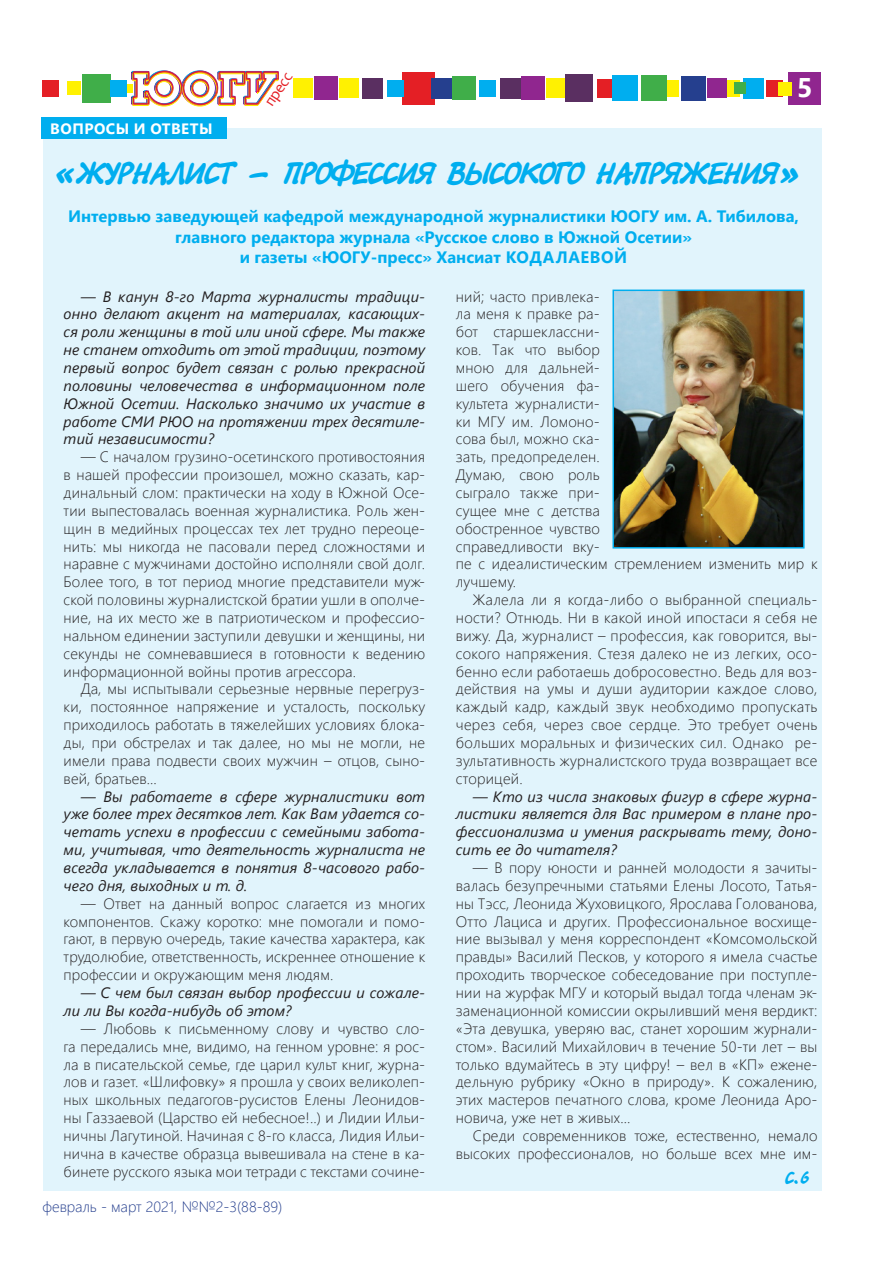
<style>
.page{position:relative;width:893px;height:1263px;background:#fff}
.page>*{position:absolute;margin:0;border:0;box-sizing:border-box;transform-origin:0 0}
.статьи{font:31.5px "Tagir CTT";color:#00aeef}
.t1{font:700 27px "Segoe UI";color:#fff}
.статьи-2{font:18px "Tagir CTT";color:#00aeef}
.статьи-3{font:700 16.5px "Segoe UI";color:#00aeef}
.t2{font:15.75px "Candara";color:#e41f25}
.статьи-4{font:300 15px/17.9px "Segoe UI";letter-spacing:.01em;color:#231f20;text-align:justify}
.статьи-5{font:italic 15px/17.9px "Segoe UI";letter-spacing:.01em;color:#231f20;text-align:justify}
.t3{font:300 15px "Segoe UI";color:#253f8e}
.статьи-6{font:700 15px "Segoe UI";letter-spacing:.035em;color:#fff}
</style>
<div class="page">
<div style="left:788px;top:72px;width:33px;height:33px;background:#90268f"></div>
<div style="left:402px;top:72px;width:33px;height:33px;background:#e41f25"></div>
<div style="left:339px;top:79px;width:20px;height:19px;background:#fff101"></div>
<div style="left:124px;top:84px;width:9px;height:9px;background:#fff101"></div>
<div style="left:500px;top:78px;width:20px;height:21px;background:#5a2f61"></div>
<div style="left:362px;top:78px;width:21px;height:21px;background:#5a2f61"></div>
<div style="left:479px;top:80px;width:16px;height:17px;background:#00aeef"></div>
<div style="left:387px;top:80px;width:17px;height:17px;background:#00aeef"></div>
<div style="left:431px;top:78px;width:21px;height:21px;background:#253f8e"></div>
<div style="left:452px;top:76px;width:24px;height:24px;background:#40ae49"></div>
<div style="left:521px;top:77px;width:24px;height:23px;background:#90268f"></div>
<div style="left:314px;top:77px;width:24px;height:23px;background:#90268f"></div>
<div style="left:546px;top:79px;width:20px;height:19px;background:#fff101"></div>
<div style="left:294px;top:79px;width:19px;height:19px;background:#fff101"></div>
<div style="left:565px;top:74px;width:28px;height:28px;background:#5a2f61"></div>
<div style="left:597px;top:79px;width:19px;height:19px;background:#e41f25"></div>
<div style="left:612px;top:75px;width:26px;height:26px;background:#00aeef"></div>
<div style="left:743px;top:78px;width:21px;height:21px;background:#00aeef"></div>
<div style="left:663px;top:80px;width:16px;height:17px;background:#fff101"></div>
<div style="left:723px;top:80px;width:17px;height:17px;background:#fff101"></div>
<div style="left:681px;top:76px;width:25px;height:25px;background:#253f8e"></div>
<div style="left:641px;top:75px;width:26px;height:26px;background:#40ae49"></div>
<div style="left:82px;top:74px;width:29px;height:29px;background:#40ae49"></div>
<div style="left:734px;top:82px;width:12px;height:12px;background:#40ae49"></div>
<div style="left:767px;top:80px;width:16px;height:17px;background:#e41f25"></div>
<div style="left:43px;top:80px;width:16px;height:17px;background:#e41f25"></div>
<div style="left:707px;top:79px;width:19px;height:19px;background:#90268f"></div>
<div style="left:778px;top:82px;width:14px;height:14px;background:#fff101"></div>
<div style="left:67px;top:82px;width:14px;height:13px;background:#fff101"></div>
<img style="left:131px;top:70px;width:148px;height:36px">
<div style="left:110px;top:80px;width:17px;height:17px;background:#00aeef"></div>
<div style="left:43px;top:128px;width:778px;height:1062px;background:#e1f4fc"></div>
<img style="left:615px;top:293px;width:187px;height:253px">
<div style="left:612px;top:290px;width:193px;height:259px;border:2px solid #00aeef"></div>
<div style="left:42px;top:117px;width:185px;height:21px;background:#00aeef"></div>
<p class="t2" style="left:260px;top:99px;width:39px;rotate:-56deg">пресс</p>
<h2 class="t1" style="left:797px;top:62px;width:17px">5</h2>
<p class="статьи-6" style="left:50px;top:115px;width:164px">ВОПРОСЫ И ОТВЕТЫ</p>
<p class="статьи" style="left:53px;top:155px;width:749px">«ЖУРНАЛИСТ – ПРОФЕССИЯ ВЫСОКОГО НАПРЯЖЕНИЯ»</p>
<p class="статьи-3" style="left:68px;top:201px;width:732px">Интервью заведующей кафедрой международной журналистики ЮОГУ им. А. Тибилова,</p>
<p class="статьи-3" style="left:175px;top:221px;width:518px">главного редактора журнала «Русское слово в Южной Осетии»</p>
<p class="статьи-3" style="left:240px;top:242px;width:389px">и газеты «ЮОГУ-пресс» Хансиат КОДАЛАЕВОЙ</p>
<p class="статьи-5" style="left:64px;top:285px;width:363px;text-indent:17px">— В канун 8-го Марта журналисты традици&shy;онно делают акцент на материалах, касающих&shy;ся роли женщины в той или иной сфере. Мы также не станем отходить от этой традиции, поэтому первый вопрос будет связан с ролью прекрасной половины человечества в информационном поле Южной Осетии. Насколько значимо их участие в работе СМИ РЮО на протяжении трех десятиле&shy;тий независимости?</p>
<p class="статьи-4" style="left:64px;top:446px;width:363px;text-indent:17px">— С началом грузино-осетинского противостояния в нашей профессии произошел, можно сказать, кар&shy;динальный слом: практически на ходу в Южной Осе&shy;тии выпестовалась военная журналистика. Роль жен&shy;щин в медийных процессах тех лет трудно переоце&shy;нить: мы никогда не пасовали перед сложностями и наравне с мужчинами достойно исполняли свой долг.<br>Более того, в тот период многие представители муж&shy;ской половины журналистской братии ушли в ополче&shy;ние, на их место же в патриотическом и профессио&shy;нальном единении заступили девушки и женщины, ни секунды не сомневавшиеся в готовности к ведению информационной войны против агрессора.</p>
<p class="статьи-4" style="left:64px;top:679px;width:363px;text-indent:17px">Да, мы испытывали серьезные нервные перегруз&shy;ки, постоянное напряжение и усталость, поскольку приходилось работать в тяжелейших условиях блока&shy;ды, при обстрелах и так далее, но мы не могли, не имели права подвести своих мужчин – отцов, сыно&shy;вей, братьев…</p>
<p class="статьи-5" style="left:64px;top:785px;width:363px;text-indent:17px">— Вы работаете в сфере журналистики вот уже более трех десятков лет. Как Вам удается со&shy;четать успехи в профессии с семейными забота&shy;ми, учитывая, что деятельность журналиста не всегда укладывается в понятия 8-часового рабо&shy;чего дня, выходных и т. д.</p>
<p class="статьи-4" style="left:64px;top:893px;width:363px;text-indent:17px">— Ответ на данный вопрос слагается из многих компонентов. Скажу коротко: мне помогали и помо&shy;гают, в первую очередь, такие качества характера, как трудолюбие, ответственность, искреннее отношение к профессии и окружающим меня людям.</p>
<p class="статьи-5" style="left:64px;top:981px;width:363px;text-indent:17px">— С чем был связан выбор профессии и сожале&shy;ли ли Вы когда-нибудь об этом?</p>
<p class="статьи-4" style="left:64px;top:1018px;width:363px;text-indent:17px">— Любовь к письменному слову и чувство сло&shy;га передались мне, видимо, на генном уровне: я рос&shy;ла в писательской семье, где царил культ книг, журна&shy;лов и газет. «Шлифовку» я прошла у своих великолеп&shy;ных школьных педагогов-русистов Елены Леонидов&shy;ны Газзаевой (Царство ей небесное!..) и Лидии Ильи&shy;ничны Лагутиной. Начиная с 8-го класса, Лидия Ильи&shy;нична в качестве образца вывешивала на стене в ка&shy;бинете русского языка мои тетради с текстами сочине-</p>
<p class="t3" style="left:43px;top:1193px;width:241px">февраль - март 2021, №№2-3(88-89)</p>
<p class="статьи-4" style="left:456px;top:286px;width:363px;text-align:left">ний; часто привлека-<br>ла меня к правке ра-<br>бот старшеклассни-<br>ков. Так что выбор<br>мною для дальней-<br>шего обучения фа-<br>культета журналисти-<br>ки МГУ им. Ломоно-<br>сова был, можно ска-<br>зать, предопределен.<br>Думаю, свою роль<br>сыграло также при-<br>сущее мне с детства<br>обостренное чувство<br>справедливости вку-<br>пе с идеалистическим стремлением изменить мир к лучшему.</p>
<p class="статьи-4" style="left:456px;top:589px;width:363px;text-indent:17px">Жалела ли я когда-либо о выбранной специаль&shy;ности? Отнюдь. Ни в какой иной ипостаси я себя не вижу. Да, журналист – профессия, как говорится, вы&shy;сокого напряжения. Стезя далеко не из легких, осо&shy;бенно если работаешь добросовестно. Ведь для воз&shy;действия на умы и души аудитории каждое слово, каждый кадр, каждый звук необходимо пропускать через себя, через свое сердце. Это требует очень больших моральных и физических сил. Однако ре&shy;зультативность журналистского труда возвращает все сторицей.</p>
<p class="статьи-5" style="left:456px;top:785px;width:363px;text-indent:17px">— Кто из числа знаковых фигур в сфере журна&shy;листики является для Вас примером в плане про&shy;фессионализма и умения раскрывать тему, доно&shy;сить ее до читателя?</p>
<p class="статьи-4" style="left:456px;top:857px;width:363px;text-indent:17px">— В пору юности и ранней молодости я зачиты&shy;валась безупречными статьями Елены Лосото, Татья&shy;ны Тэсс, Леонида Жуховицкого, Ярослава Голованова, Отто Лациса и других. Профессиональное восхище&shy;ние вызывал у меня корреспондент «Комсомольской правды» Василий Песков, у которого я имела счастье проходить творческое собеседование при поступле&shy;нии на журфак МГУ и который выдал тогда членам эк&shy;заменационной комиссии окрыливший меня вердикт: «Эта девушка, уверяю вас, станет хорошим журнали&shy;стом». Василий Михайлович в течение 50-ти лет – вы только вдумайтесь в эту цифру! – вел в «КП» ежене&shy;дельную рубрику «Окно в природу». К сожалению, этих мастеров печатного слова, кроме Леонида Аро&shy;новича, уже нет в живых…</p>
<p class="статьи-4" style="left:456px;top:1125px;width:363px;text-align:right">Среди современников тоже, естественно, немало высоких профессионалов, но больше всех мне им-</p>
<p class="статьи-2" style="left:785px;top:1167px;width:26px">С.6</p>
</div>
